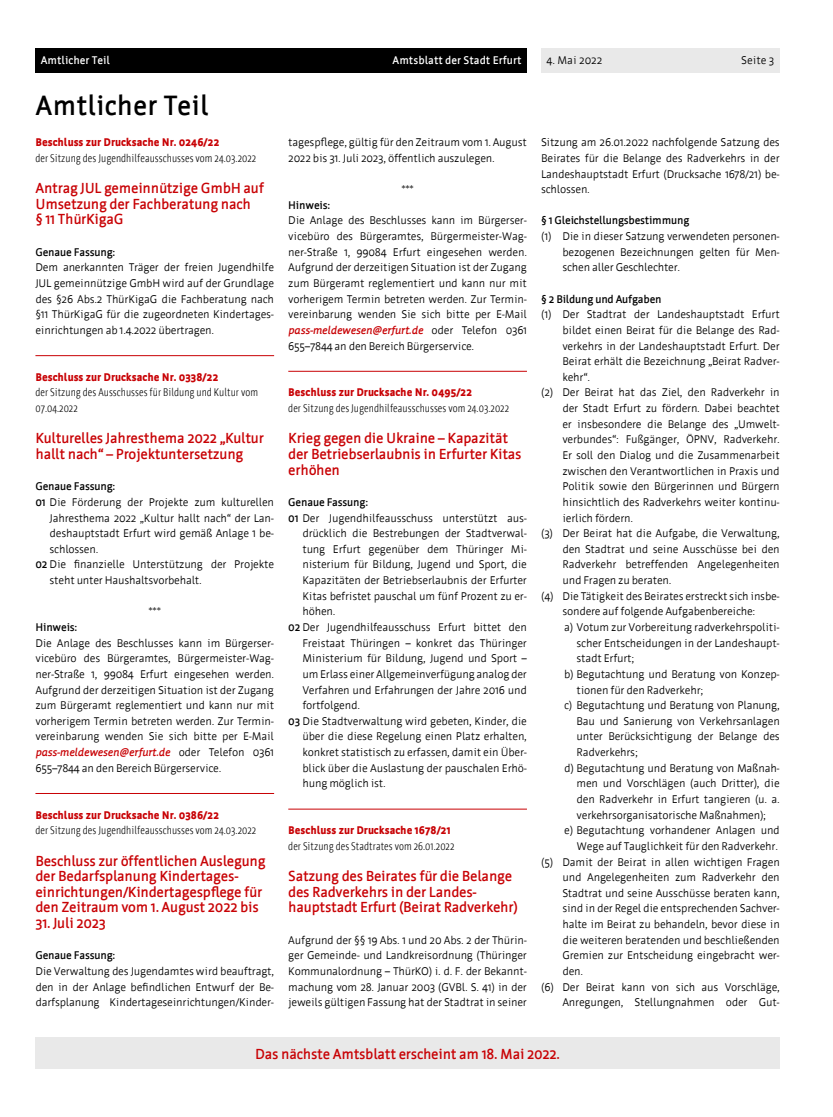
<style>
.page{position:relative;width:833px;height:1117px;background:#fff}
.page>*{position:absolute;margin:0;border:0;box-sizing:border-box;transform-origin:0 0}
.H1-u1schwarz{font:700 27.5px "Werk";color:#000}
.H3-u4{font:700 14.38px/15.6px "Werk";letter-spacing:-.02em;color:#c80205}
.H2-u4{font:700 14.38px/15.6px "Werk";letter-spacing:-.02em;color:#c80205}
.P-Normal{font:11px/15.6px "Werk";letter-spacing:-.02em;color:#000;text-align:justify}
.H2-beschluss{font:11px/15.6px "Werk Condensed";color:#000}
.P-zu{font:700 11px "Werk";letter-spacing:-.02em;color:#000}
.H2-beschluss_ohne{font:11px/15.6px "Werk Condensed";color:#000}
.t1{font:700 11px "Werk";color:#fff}
.P-zu1{font:700 11px "Werk";letter-spacing:-.02em;color:#000}
.P-Sternchen{font:11px "Werk";color:#000}
.s1{font-family:"Werk";font-weight:900;color:#c80205}
.s2{font-weight:700}
.s3{font-weight:700;font-style:italic;color:#c80205}
</style>
<div class="page">
<div style="left:541px;top:48px;width:239px;height:25px;background:#e9e9e9"></div>
<div style="left:35px;top:48px;width:492px;height:25px;background:#000"></div>
<div style="left:35px;top:1037px;width:745px;height:31px;background:#e9e9e9"></div>
<hr style="left:35px;top:355px;width:239px;height:1px;background:#c80205">
<hr style="left:35px;top:793px;width:239px;height:1px;background:#c80205">
<hr style="left:288px;top:371px;width:239px;height:1px;background:#c80205">
<hr style="left:288px;top:808px;width:239px;height:1px;background:#c80205">
<p class="t1" style="left:41px;top:55px;width:71px">Amtlicher Teil</p>
<p class="t1" style="left:392px;top:55px;width:131px">Amtsblatt der Stadt Erfurt</p>
<p class="P-Normal" style="left:546px;top:53px;width:57px">4. Mai 2022</p>
<p class="P-Normal" style="left:741px;top:53px;width:35px">Seite 3</p>
<h1 class="H1-u1schwarz" style="left:35px;top:90px;width:175px">Amtlicher Teil</h1>
<h2 class="H2-beschluss_ohne" style="left:35px;top:135px;width:222px"><span class="s1">Beschluss zur Drucksache Nr. 0246/22<br></span>der Sitzung des Jugendhilfeausschusses vom 24.03.2022</h2>
<h3 class="H3-u4" style="left:35px;top:180px;width:230px">Antrag JUL gemeinnützige GmbH auf<br>Umsetzung der Fachberatung nach<br>§ 11 ThürKigaG</h3>
<p class="P-zu" style="left:35px;top:246px;width:81px">Genaue Fassung:</p>
<p class="P-Normal" style="left:35px;top:260px;width:240px">Dem anerkannten Träger der freien Jugendhilfe JUL gemeinnützige GmbH wird auf der Grundlage des §26 Abs.2 ThürKigaG die Fachberatung nach §11 ThürKigaG für die zugeordneten Kindertages&shy;einrichtungen ab 1.4.2022 übertragen.</p>
<h2 class="H2-beschluss" style="left:35px;top:369px;width:224px"><span class="s1">Beschluss zur Drucksache Nr. 0338/22<br></span>der Sitzung des Ausschusses für Bildung und Kultur vom<br>07.04.2022</h2>
<h3 class="H3-u4" style="left:35px;top:430px;width:230px">Kulturelles Jahresthema 2022 „Kultur hallt nach“ – Projektuntersetzung</h3>
<p class="P-zu" style="left:35px;top:480px;width:81px">Genaue Fassung:</p>
<p class="P-Normal" style="left:50px;top:494px;width:226px;text-indent:-14px"><span class="s2">01</span> Die Förderung der Projekte zum kulturellen Jahresthema 2022 „Kultur hallt nach“ der Lan&shy;deshauptstadt Erfurt wird gemäß Anlage 1 be&shy;schlossen.</p>
<p class="P-Normal" style="left:50px;top:556px;width:226px;text-indent:-14px"><span class="s2">02</span> Die finanzielle Unterstützung der Projekte steht unter Haushaltsvorbehalt.</p>
<p class="P-Sternchen" style="left:149px;top:605px;width:14px">***</p>
<p class="P-zu1" style="left:35px;top:621px;width:43px">Hinweis:</p>
<p class="P-Normal" style="left:35px;top:635px;width:240px">Die Anlage des Beschlusses kann im Bürgerser&shy;vicebüro des Bürgeramtes, Bürgermeister-Wag&shy;ner-Straße 1, 99084 Erfurt eingesehen werden.<br>Aufgrund der derzeitigen Situation ist der Zugang zum Bürgeramt reglementiert und kann nur mit vorherigem Termin betreten werden. Zur Termin&shy;vereinbarung wenden Sie sich bitte per E-Mail <span class="s3">pass-meldewesen@erfurt.de</span> oder Telefon 0361<br>655–7844 an den Bereich Bürgerservice.</p>
<h2 class="H2-beschluss" style="left:35px;top:806px;width:222px"><span class="s1">Beschluss zur Drucksache Nr. 0386/22<br></span>der Sitzung des Jugendhilfeausschusses vom 24.03.2022</h2>
<h3 class="H3-u4" style="left:35px;top:852px;width:232px">Beschluss zur öffentlichen Auslegung der Bedarfsplanung Kindertages&shy;einrichtungen/Kindertagespflege für den Zeitraum vom 1. August 2022 bis</h3>
<h3 class="H3-u4" style="left:35px;top:915px;width:72px">31. Juli 2023</h3>
<p class="P-zu" style="left:35px;top:949px;width:81px">Genaue Fassung:</p>
<p class="P-Normal" style="left:35px;top:963px;width:240px">Die Verwaltung des Jugendamtes wird beauftragt, den in der Anlage befindlichen Entwurf der Be&shy;darfsplanung Kindertageseinrichtungen/Kinder-</p>
<p class="P-Normal" style="left:288px;top:135px;width:240px">tagespflege, gültig für den Zeitraum vom 1. August<br>2022 bis 31. Juli 2023, öffentlich auszulegen.</p>
<p class="P-Sternchen" style="left:401px;top:183px;width:14px">***</p>
<p class="P-zu1" style="left:288px;top:199px;width:43px">Hinweis:</p>
<p class="P-Normal" style="left:288px;top:213px;width:240px">Die Anlage des Beschlusses kann im Bürgerser&shy;vicebüro des Bürgeramtes, Bürgermeister-Wag&shy;ner-Straße 1, 99084 Erfurt eingesehen werden.<br>Aufgrund der derzeitigen Situation ist der Zugang zum Bürgeramt reglementiert und kann nur mit vorherigem Termin betreten werden. Zur Termin&shy;vereinbarung wenden Sie sich bitte per E-Mail <span class="s3">pass-meldewesen@erfurt.de</span> oder Telefon 0361<br>655–7844 an den Bereich Bürgerservice.</p>
<h2 class="H2-beschluss" style="left:288px;top:385px;width:222px"><span class="s1">Beschluss zur Drucksache Nr. 0495/22<br></span>der Sitzung des Jugendhilfeausschusses vom 24.03.2022</h2>
<h2 class="H2-u4" style="left:288px;top:430px;width:235px">Krieg gegen die Ukraine – Kapazität der Betriebserlaubnis in Erfurter Kitas erhöhen</h2>
<p class="P-zu" style="left:288px;top:496px;width:81px">Genaue Fassung:</p>
<p class="P-Normal" style="left:302px;top:510px;width:226px;text-indent:-14px"><span class="s2">01</span> Der Jugendhilfeausschuss unterstützt aus&shy;drücklich die Bestrebungen der Stadtverwal&shy;tung Erfurt gegenüber dem Thüringer Mi&shy;nisterium für Bildung, Jugend und Sport, die Kapazitäten der Betriebserlaubnis der Erfurter Kitas befristet pauschal um fünf Prozent zu er&shy;höhen.</p>
<p class="P-Normal" style="left:302px;top:619px;width:226px;text-indent:-14px"><span class="s2">02</span> Der Jugendhilfeausschuss Erfurt bittet den Freistaat Thüringen – konkret das Thüringer Ministerium für Bildung, Jugend und Sport – um Erlass einer Allgemeinverfügung analog der Verfahren und Erfahrungen der Jahre 2016 und fortfolgend.</p>
<p class="P-Normal" style="left:302px;top:713px;width:226px;text-indent:-14px"><span class="s2">03</span> Die Stadtverwaltung wird gebeten, Kinder, die über die diese Regelung einen Platz erhalten, konkret statistisch zu erfassen, damit ein Über&shy;blick über die Auslastung der pauschalen Erhö&shy;hung möglich ist.</p>
<h2 class="H2-beschluss" style="left:288px;top:822px;width:168px"><span class="s1">Beschluss zur Drucksache 1678/21 </span>der Sitzung des Stadtrates vom 26.01.2022</h2>
<h3 class="H3-u4" style="left:288px;top:868px;width:231px">Satzung des Beirates für die Belange des Radverkehrs in der Landes&shy;hauptstadt Erfurt (Beirat Radverkehr)</h3>
<p class="P-Normal" style="left:288px;top:931px;width:240px">Aufgrund der §§ 19 Abs. 1 und 20 Abs. 2 der Thürin&shy;ger Gemeinde- und Landkreisordnung (Thüringer Kommunalordnung – ThürKO) i. d. F. der Bekannt&shy;machung vom 28. Januar 2003 (GVBl. S. 41) in der jeweils gültigen Fassung hat der Stadtrat in seiner</p>
<p class="P-Normal" style="left:541px;top:135px;width:240px">Sitzung am 26.01.2022 nachfolgende Satzung des Beirates für die Belange des Radverkehrs in der Landeshauptstadt Erfurt (Drucksache 1678/21) be&shy;schlossen.</p>
<p class="P-zu" style="left:541px;top:214px;width:150px">§ 1 Gleichstellungsbestimmung</p>
<p class="P-Normal" style="left:562px;top:228px;width:219px;text-indent:-21px">(1) Die in dieser Satzung verwendeten personen&shy;bezogenen Bezeichnungen gelten für Men&shy;schen aller Geschlechter.</p>
<p class="P-zu" style="left:541px;top:293px;width:122px">§ 2 Bildung und Aufgaben</p>
<p class="P-Normal" style="left:562px;top:306px;width:219px;text-indent:-21px">(1) Der Stadtrat der Landeshauptstadt Erfurt bildet einen Beirat für die Belange des Rad&shy;verkehrs in der Landeshauptstadt Erfurt. Der Beirat erhält die Bezeichnung „Beirat Radver&shy;kehr“.</p>
<p class="P-Normal" style="left:562px;top:385px;width:219px;text-indent:-21px">(2) Der Beirat hat das Ziel, den Radverkehr in der Stadt Erfurt zu fördern. Dabei beachtet er insbesondere die Belange des „Umwelt&shy;verbundes“: Fußgänger, ÖPNV, Radverkehr.<br>Er soll den Dialog und die Zusammenarbeit zwischen den Verantwortlichen in Praxis und Politik sowie den Bürgerinnen und Bürgern hinsichtlich des Radverkehrs weiter kontinu&shy;ierlich fördern.</p>
<p class="P-Normal" style="left:562px;top:525px;width:219px;text-indent:-21px">(3) Der Beirat hat die Aufgabe, die Verwaltung, den Stadtrat und seine Ausschüsse bei den Radverkehr betreffenden Angelegenheiten und Fragen zu beraten.</p>
<p class="P-Normal" style="left:541px;top:588px;width:240px;text-align:center">(4) Die Tätigkeit des Beirates erstreckt sich insbe&shy;sondere auf folgende Aufgabenbereiche:</p>
<p class="P-Normal" style="left:576px;top:619px;width:205px;text-indent:-12px">a) Votum zur Vorbereitung radverkehrspoliti&shy;scher Entscheidungen in der Landeshaupt&shy;stadt Erfurt;</p>
<p class="P-Normal" style="left:576px;top:666px;width:205px;text-indent:-12px">b) Begutachtung und Beratung von Konzep&shy;tionen für den Radverkehr;</p>
<p class="P-Normal" style="left:576px;top:697px;width:205px;text-indent:-12px">c) Begutachtung und Beratung von Planung, Bau und Sanierung von Verkehrsanlagen unter Berücksichtigung der Belange des Radverkehrs;</p>
<p class="P-Normal" style="left:576px;top:760px;width:205px;text-indent:-12px">d) Begutachtung und Beratung von Maßnah&shy;men und Vorschlägen (auch Dritter), die den Radverkehr in Erfurt tangieren (u. a. verkehrsorganisatorische Maßnahmen);</p>
<p class="P-Normal" style="left:564px;top:822px;width:217px;text-align:right">e) Begutachtung vorhandener Anlagen und<br>Wege auf Tauglichkeit für den Radverkehr.</p>
<p class="P-Normal" style="left:562px;top:853px;width:219px;text-indent:-21px">(5) Damit der Beirat in allen wichtigen Fragen und Angelegenheiten zum Radverkehr den Stadtrat und seine Ausschüsse beraten kann, sind in der Regel die entsprechenden Sachver&shy;halte im Beirat zu behandeln, bevor diese in die weiteren beratenden und beschließenden Gremien zur Entscheidung eingebracht wer&shy;den.</p>
<p class="P-Normal" style="left:541px;top:978px;width:240px;text-align:right">(6) Der Beirat kann von sich aus Vorschläge,<br>Anregungen, Stellungnahmen oder Gut-</p>
<h2 class="H3-u4" style="left:255px;top:1045px;width:306px">Das nächste Amtsblatt erscheint am 18. Mai 2022.</h2>
</div>
